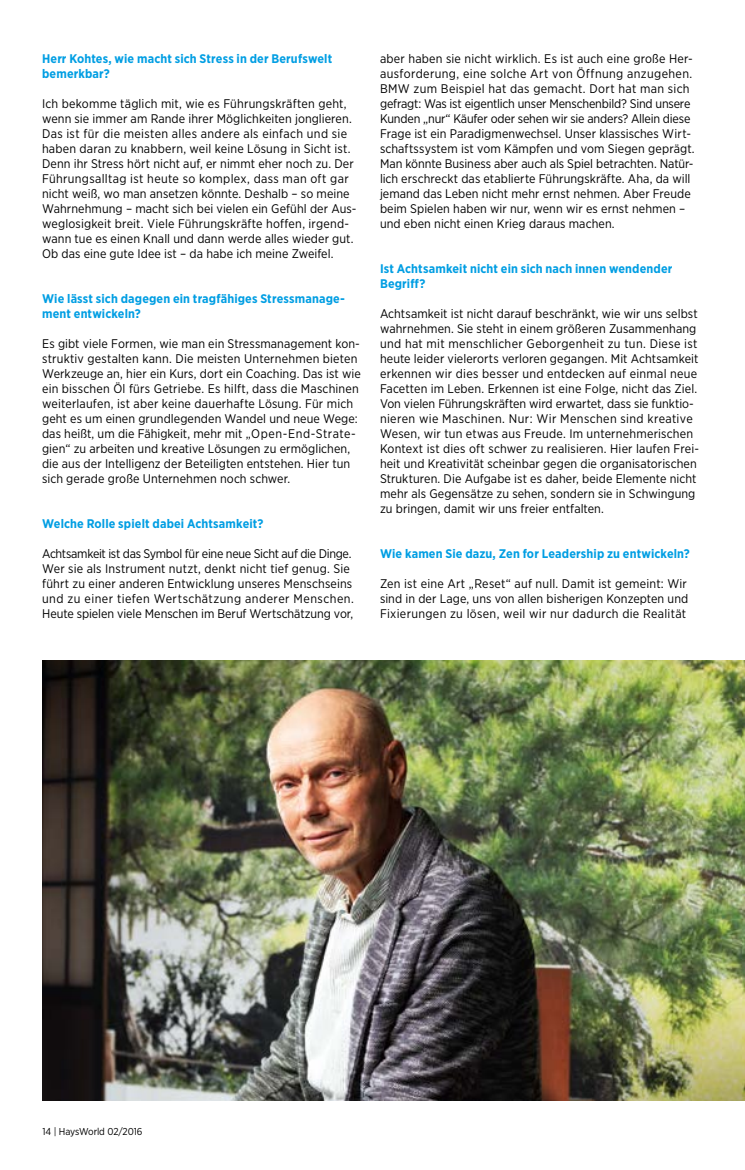
<style>
.page{position:relative;width:745px;height:1170px;background:#fff}
.page>*{position:absolute;margin:0;border:0;box-sizing:border-box;transform-origin:0 0}
.t1{font:12.5px/15px "Gotham Narrow";letter-spacing:.01em;color:#000}
.t2{font:700 12.5px/15px "Gotham Narrow";letter-spacing:.01em;color:#009ee3}
.t3{font:10px "Gotham Narrow";letter-spacing:-.01em;color:#000}
</style>
<div class="page">
<img style="left:42px;top:660px;width:702px;height:439px">
<p class="t2" style="left:42px;top:50px;width:291px">Herr Kohtes, wie macht sich Stress in der Berufswelt bemerkbar?</p>
<p class="t1" style="left:42px;top:96px;width:315px">Ich bekomme täglich mit, wie es Führungskräften geht, wenn sie immer am Rande ihrer Möglichkeiten jonglieren.<br>Das ist für die meisten alles andere als einfach und sie haben daran zu knabbern, weil keine Lösung in Sicht ist.<br>Denn ihr Stress hört nicht auf, er nimmt eher noch zu. Der Führungsalltag ist heute so komplex, dass man oft gar nicht weiß, wo man ansetzen könnte. Deshalb – so meine Wahrnehmung – macht sich bei vielen ein Gefühl der Aus&shy;weglosigkeit breit. Viele Führungskräfte hoffen, irgend&shy;wann tue es einen Knall und dann werde alles wieder gut.<br>Ob das eine gute Idee ist – da habe ich meine Zweifel.</p>
<p class="t2" style="left:42px;top:290px;width:304px">Wie lässt sich dagegen ein tragfähiges Stressmanage&shy;ment entwickeln?</p>
<p class="t1" style="left:42px;top:336px;width:320px">Es gibt viele Formen, wie man ein Stressmanagement kon&shy;struktiv gestalten kann. Die meisten Unternehmen bieten Werkzeuge an, hier ein Kurs, dort ein Coaching. Das ist wie ein bisschen Öl fürs Getriebe. Es hilft, dass die Maschinen weiterlaufen, ist aber keine dauerhafte Lösung. Für mich geht es um einen grundlegenden Wandel und neue Wege: das heißt, um die Fähigkeit, mehr mit „Open-End-Strate&shy;gien“ zu arbeiten und kreative Lösungen zu ermöglichen, die aus der Intelligenz der Beteiligten entstehen. Hier tun sich gerade große Unternehmen noch schwer.</p>
<p class="t2" style="left:42px;top:516px;width:223px">Welche Rolle spielt dabei Achtsamkeit?</p>
<p class="t1" style="left:42px;top:546px;width:313px">Achtsamkeit ist das Symbol für eine neue Sicht auf die Dinge.<br>Wer sie als Instrument nutzt, denkt nicht tief genug. Sie führt zu einer anderen Entwicklung unseres Menschseins und zu einer tiefen Wertschätzung anderer Menschen.<br>Heute spielen viele Menschen im Beruf Wertschätzung vor,</p>
<p class="t1" style="left:380px;top:51px;width:316px">aber haben sie nicht wirklich. Es ist auch eine große Her&shy;ausforderung, eine solche Art von Öffnung anzugehen.<br>BMW zum Beispiel hat das gemacht. Dort hat man sich gefragt: Was ist eigentlich unser Menschenbild? Sind unsere Kunden „nur“ Käufer oder sehen wir sie anders? Allein diese Frage ist ein Paradigmenwechsel. Unser klassisches Wirt&shy;schaftssystem ist vom Kämpfen und vom Siegen geprägt.<br>Man könnte Business aber auch als Spiel betrachten. Natür&shy;lich erschreckt das etablierte Führungskräfte. Aha, da will jemand das Leben nicht mehr ernst nehmen. Aber Freude beim Spielen haben wir nur, wenn wir es ernst nehmen – und eben nicht einen Krieg daraus machen.</p>
<p class="t2" style="left:380px;top:261px;width:294px">Ist Achtsamkeit nicht ein sich nach innen wendender<br>Begriff?</p>
<p class="t1" style="left:380px;top:306px;width:320px">Achtsamkeit ist nicht darauf beschränkt, wie wir uns selbst wahrnehmen. Sie steht in einem größeren Zusammenhang und hat mit menschlicher Geborgenheit zu tun. Diese ist heute leider vielerorts verloren gegangen. Mit Achtsamkeit erkennen wir dies besser und entdecken auf einmal neue Facetten im Leben. Erkennen ist eine Folge, nicht das Ziel.<br>Von vielen Führungskräften wird erwartet, dass sie funktio&shy;nieren wie Maschinen. Nur: Wir Menschen sind kreative Wesen, wir tun etwas aus Freude. Im unternehmerischen Kontext ist dies oft schwer zu realisieren. Hier laufen Frei&shy;heit und Kreativität scheinbar gegen die organisatorischen Strukturen. Die Aufgabe ist es daher, beide Elemente nicht mehr als Gegensätze zu sehen, sondern sie in Schwingung zu bringen, damit wir uns freier entfalten.</p>
<p class="t2" style="left:380px;top:546px;width:311px">Wie kamen Sie dazu, Zen for Leadership zu entwickeln?</p>
<p class="t1" style="left:380px;top:576px;width:309px;text-align:justify">Zen ist eine Art „Reset“ auf null. Damit ist gemeint: Wir sind in der Lage, uns von allen bisherigen Konzepten und Fixierungen zu lösen, weil wir nur dadurch die Realität</p>
<p class="t3" style="left:43px;top:1125px;width:101px">14 | HaysWorld 02/2016</p>
</div>
